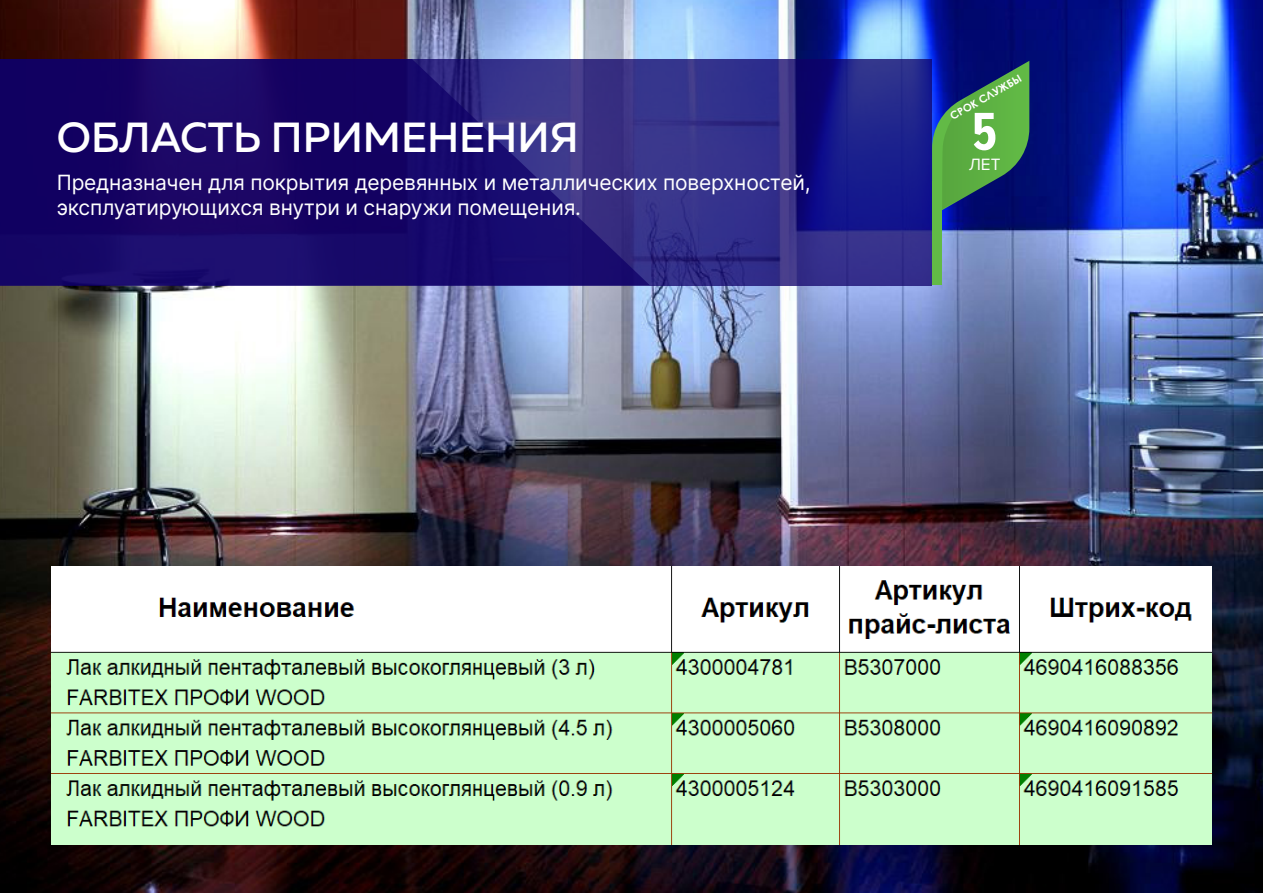
<style>
.page{position:relative;width:1263px;height:893px;background:#fff}
.page>*{position:absolute;margin:0;border:0;box-sizing:border-box;transform-origin:0 0}
.t1{font:700 55.2px "Proxima Nova Ex Cn";color:#fff}
.t2{font:500 42px "Muller";color:#fff}
.t3{font:21px/25.2px "Inter";letter-spacing:-.01em;color:#fff}
.t4{font:16.95px "Proxima Nova";color:#fff}
.t5{font:700 10.5px "Century Gothic";color:#fff}
</style>
<div class="page">
<img style="left:0;top:0;width:1263px;height:893px">
<svg style="left:650px;top:59px;width:282px;height:226px;background:#2a2889"></svg>
<svg style="left:0;top:59px;width:650px;height:226px;background:#1d0e6d"></svg>
<img style="left:52px;top:567px;width:1159px;height:277px">
<svg style="left:932px;top:61px;width:97px;height:155px;background:#39725a"></svg>
<div style="left:932px;top:181px;width:9px;height:104px;background:#62ba46"></div>
<p class="t5" style="left:947px;top:109px;width:81px;rotate:-29deg">СРОК СЛУЖБЫ</p>
<h2 class="t2" style="left:57px;top:111px;width:523px">ОБЛАСТЬ ПРИМЕНЕНИЯ</h2>
<h1 class="t1" style="left:972px;top:101px;width:26px">5</h1>
<p class="t4" style="left:969px;top:155px;width:33px">ЛЕТ</p>
<p class="t3" style="left:57px;top:169px;width:755px">Предназначен для покрытия деревянных и металлических поверхностей, эксплуатирующихся внутри и снаружи помещения.</p>
</div>
